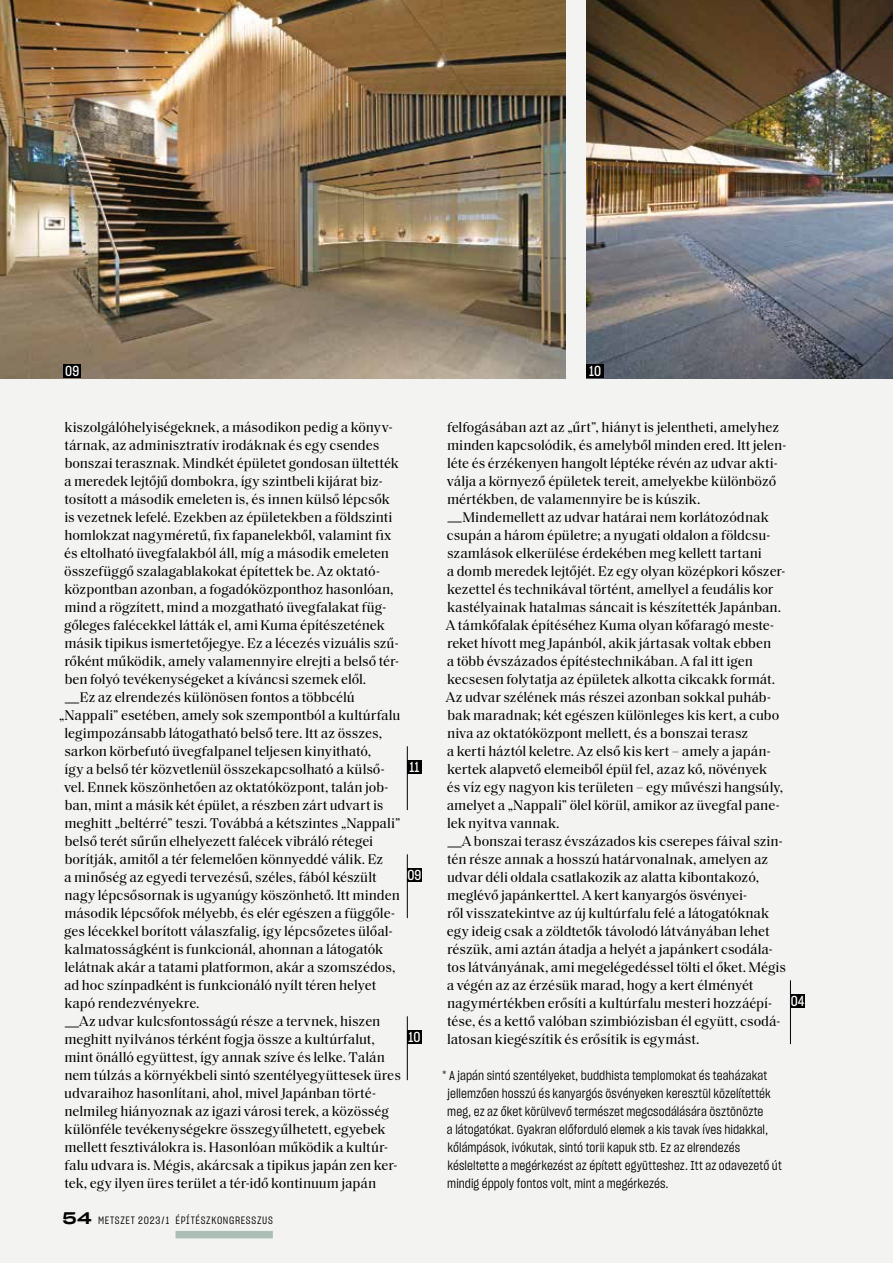
<style>
.page{position:relative;width:893px;height:1263px;background:#f3f4f1}
.page>*{position:absolute;margin:0;border:0;box-sizing:border-box;transform-origin:0 0}
.t1{font:14.25px/18px "Saol Text";letter-spacing:-.005em;color:#000}
.t2{font:14.25px "Sharp Grotesk Medium 15";color:#fff}
.t3{font:12.75px/18px "Sharp Grotesk Book 15";letter-spacing:.005em;color:#000}
.t4{font:10.5px "Sharp Grotesk Book 15";letter-spacing:.065em;color:#000}
.s1{font-family:"Mid Century Sans"}
.s2{font-family:"Sharp Grotesk Medium 25";font-size:16.5px}
</style>
<div class="page">
<img style="left:0;top:0;width:566px;height:378px">
<img style="left:587px;top:0;width:306px;height:378px">
<div style="left:64px;top:364px;width:17px;height:14px;background:#000"></div>
<div style="left:587px;top:364px;width:17px;height:14px;background:#000"></div>
<hr style="left:407px;top:854px;width:1px;height:64px;background:#000">
<div style="left:407px;top:868px;width:15px;height:14px;background:#000"></div>
<hr style="left:407px;top:1016px;width:1px;height:64px;background:#000">
<div style="left:407px;top:1030px;width:15px;height:14px;background:#000"></div>
<hr style="left:790px;top:980px;width:1px;height:64px;background:#000">
<div style="left:790px;top:994px;width:15px;height:14px;background:#000"></div>
<hr style="left:407px;top:746px;width:1px;height:64px;background:#000">
<div style="left:407px;top:760px;width:15px;height:14px;background:#000"></div>
<div style="left:176px;top:1231px;width:97px;height:7px;background:#acbfb6"></div>
<p class="t2" style="left:65px;top:361px;width:15px">09</p>
<p class="t2" style="left:589px;top:361px;width:14px">10</p>
<p class="t1" style="left:64px;top:417px;width:330px">kiszolgálóhelyiségeknek, a másodikon pedig a könyv-</p>
<p class="t1" style="left:64px;top:435px;width:316px">tárnak, az adminisztratív irodáknak és egy csendes</p>
<p class="t1" style="left:65px;top:453px;width:336px">bonszai terasznak. Mindkét épületet gondosan ültették</p>
<p class="t1" style="left:64px;top:471px;width:320px">a meredek lejtőjű dombokra, így szintbeli kijárat biz-</p>
<p class="t1" style="left:64px;top:489px;width:327px">tosított a második emeleten is, és innen külső lépcsők</p>
<p class="t1" style="left:64px;top:507px;width:330px">is vezetnek lefelé. Ezekben az épületekben a földszinti</p>
<p class="t1" style="left:64px;top:525px;width:328px">homlokzat nagyméretű, fix fapanelekből, valamint fix</p>
<p class="t1" style="left:64px;top:543px;width:326px">és eltolható üvegfalakból áll, míg a második emeleten</p>
<p class="t1" style="left:64px;top:561px;width:318px">összefüggő szalagablakokat építettek be. Az oktató-</p>
<p class="t1" style="left:64px;top:579px;width:331px">központban azonban, a fogadóközponthoz hasonlóan,</p>
<p class="t1" style="left:64px;top:597px;width:324px">mind a rögzített, mind a mozgatható üvegfalakat füg-</p>
<p class="t1" style="left:64px;top:615px;width:322px">gőleges falécekkel látták el, ami Kuma építészetének</p>
<p class="t1" style="left:64px;top:633px;width:336px">másik tipikus ismertetőjegye. Ez a lécezés vizuális szű-</p>
<p class="t1" style="left:64px;top:651px;width:336px">rőként működik, amely valamennyire elrejti a belső tér-</p>
<p class="t1" style="left:65px;top:669px;width:303px">ben folyó tevékenységeket a kíváncsi szemek elől.</p>
<p class="t1" style="left:64px;top:687px;width:292px"><span class="s1">—</span>Ez az elrendezés különösen fontos a többcélú</p>
<p class="t1" style="left:59px;top:705px;width:343px">„Nappali” esetében, amely sok szempontból a kultúrfalu</p>
<p class="t1" style="left:64px;top:723px;width:319px">legimpozánsabb látogatható belső tere. Itt az összes,</p>
<p class="t1" style="left:64px;top:741px;width:308px">sarkon körbefutó üvegfalpanel teljesen kinyitható,</p>
<p class="t1" style="left:64px;top:759px;width:322px">így a belső tér közvetlenül összekapcsolható a külső-</p>
<p class="t1" style="left:64px;top:777px;width:326px">vel. Ennek köszönhetően az oktatóközpont, talán job-</p>
<p class="t1" style="left:65px;top:795px;width:320px">ban, mint a másik két épület, a részben zárt udvart is</p>
<p class="t1" style="left:64px;top:813px;width:337px">meghitt „beltérré” teszi. Továbbá a kétszintes „Nappali”</p>
<p class="t1" style="left:65px;top:831px;width:310px">belső terét sűrűn elhelyezett falécek vibráló rétegei</p>
<p class="t1" style="left:65px;top:849px;width:320px">borítják, amitől a tér felemelően könnyeddé válik. Ez</p>
<p class="t1" style="left:64px;top:867px;width:314px">a minőség az egyedi tervezésű, széles, fából készült</p>
<p class="t1" style="left:64px;top:885px;width:337px">nagy lépcsősornak is ugyanúgy köszönhető. Itt minden</p>
<p class="t1" style="left:64px;top:903px;width:332px">második lépcsőfok mélyebb, és elér egészen a függőle-</p>
<p class="t1" style="left:64px;top:921px;width:330px">ges lécekkel borított válaszfalig, így lépcsőzetes ülőal-</p>
<p class="t1" style="left:64px;top:939px;width:320px">kalmatosságként is funkcionál, ahonnan a látogatók</p>
<p class="t1" style="left:64px;top:957px;width:333px">lelátnak akár a tatami platformon, akár a szomszédos,</p>
<p class="t1" style="left:64px;top:975px;width:314px">ad hoc színpadként is funkcionáló nyílt téren helyet</p>
<p class="t1" style="left:64px;top:993px;width:137px">kapó rendezvényekre.</p>
<p class="t1" style="left:64px;top:1011px;width:318px"><span class="s1">—</span>Az udvar kulcsfontosságú része a tervnek, hiszen</p>
<p class="t1" style="left:64px;top:1029px;width:312px">meghitt nyilvános térként fogja össze a kultúrfalut,</p>
<p class="t1" style="left:64px;top:1047px;width:322px">mint önálló együttest, így annak szíve és lelke. Talán</p>
<p class="t1" style="left:64px;top:1065px;width:338px">nem túlzás a környékbeli sintó szentélyegyüttesek üres</p>
<p class="t1" style="left:64px;top:1083px;width:313px">udvaraihoz hasonlítani, ahol, mivel Japánban törté-</p>
<p class="t1" style="left:64px;top:1101px;width:326px">nelmileg hiányoznak az igazi városi terek, a közösség</p>
<p class="t1" style="left:64px;top:1119px;width:323px">különféle tevékenységekre összegyűlhetett, egyebek</p>
<p class="t1" style="left:64px;top:1137px;width:325px">mellett fesztiválokra is. Hasonlóan működik a kultúr-</p>
<p class="t1" style="left:65px;top:1155px;width:334px">falu udvara is. Mégis, akárcsak a tipikus japán zen ker-</p>
<p class="t1" style="left:64px;top:1173px;width:313px">tek, egy ilyen üres terület a tér-idő kontinuum japán</p>
<p class="t2" style="left:409px;top:757px;width:12px">11</p>
<p class="t2" style="left:408px;top:865px;width:15px">09</p>
<p class="t2" style="left:408px;top:1027px;width:14px">10</p>
<p class="t4" style="left:62px;top:1213px;width:212px"><span class="s2">54</span> METSZET 2023/1 ÉPÍTÉSZKONGRESSZUS</p>
<p class="t1" style="left:446px;top:417px;width:342px">felfogásában azt az „űrt”, hiányt is jelentheti, amelyhez minden kapcsolódik, és amelyből minden ered. Itt jelen&shy;léte és érzékenyen hangolt léptéke révén az udvar akti&shy;válja a környező épületek tereit, amelyekbe különböző mértékben, de valamennyire be is kúszik. <span class="s1">—</span>Mindemellett az udvar határai nem korlátozódnak csupán a három épületre; a nyugati oldalon a földcsu&shy;szamlások elkerülése érdekében meg kellett tartani<br>a domb meredek lejtőjét. Ez egy olyan középkori kőszer&shy;kezettel és technikával történt, amellyel a feudális kor kastélyainak hatalmas sáncait is készítették Japánban.<br>A támkőfalak építéséhez Kuma olyan kőfaragó meste&shy;reket hívott meg Japánból, akik jártasak voltak ebben<br>a több évszázados építéstechnikában. A fal itt igen kecsesen folytatja az épületek alkotta cikcakk formát.<br>Az udvar szélének más részei azonban sokkal puháb&shy;bak maradnak; két egészen különleges kis kert, a cubo niva az oktatóközpont mellett, és a bonszai terasz<br>a kerti háztól keletre. Az első kis kert – amely a japán&shy;kertek alapvető elemeiből épül fel, azaz kő, növények<br>és víz egy nagyon kis területen – egy művészi hangsúly, amelyet a „Nappali” ölel körül, amikor az üvegfal pane&shy;lek nyitva vannak.<br><span class="s1">—</span>A bonszai terasz évszázados kis cserepes fáival szin&shy;tén része annak a hosszú határvonalnak, amelyen az udvar déli oldala csatlakozik az alatta kibontakozó, meglévő japánkerttel. A kert kanyargós ösvényei-<br>ről visszatekintve az új kultúrfalu felé a látogatóknak egy ideig csak a zöldtetők távolodó látványában lehet részük, ami aztán átadja a helyét a japánkert csodála&shy;tos látványának, ami megelégedéssel tölti el őket. Mégis a végén az az érzésük marad, hogy a kert élményét nagymértékben erősíti a kultúrfalu mesteri hozzáépí&shy;tése, és a kettő valóban szimbiózisban él együtt, csodá&shy;latosan kiegészítik és erősítik is egymást.</p>
<p class="t3" style="left:447px;top:1066px;width:336px;text-indent:-5px">* A japán sintó szentélyeket, buddhista templomokat és teaházakat jellemzően hosszú és kanyargós ösvényeken keresztül közelítették meg, ez az őket körülvevő természet megcsodálására ösztönözte<br>a látogatókat. Gyakran előforduló elemek a kis tavak íves hidakkal, kőlámpások, ivókutak, sintó torii kapuk stb. Ez az elrendezés késleltette a megérkezést az épített együtteshez. Itt az odavezető út mindig éppoly fontos volt, mint a megérkezés.</p>
<p class="t2" style="left:791px;top:991px;width:15px">04</p>
</div>
